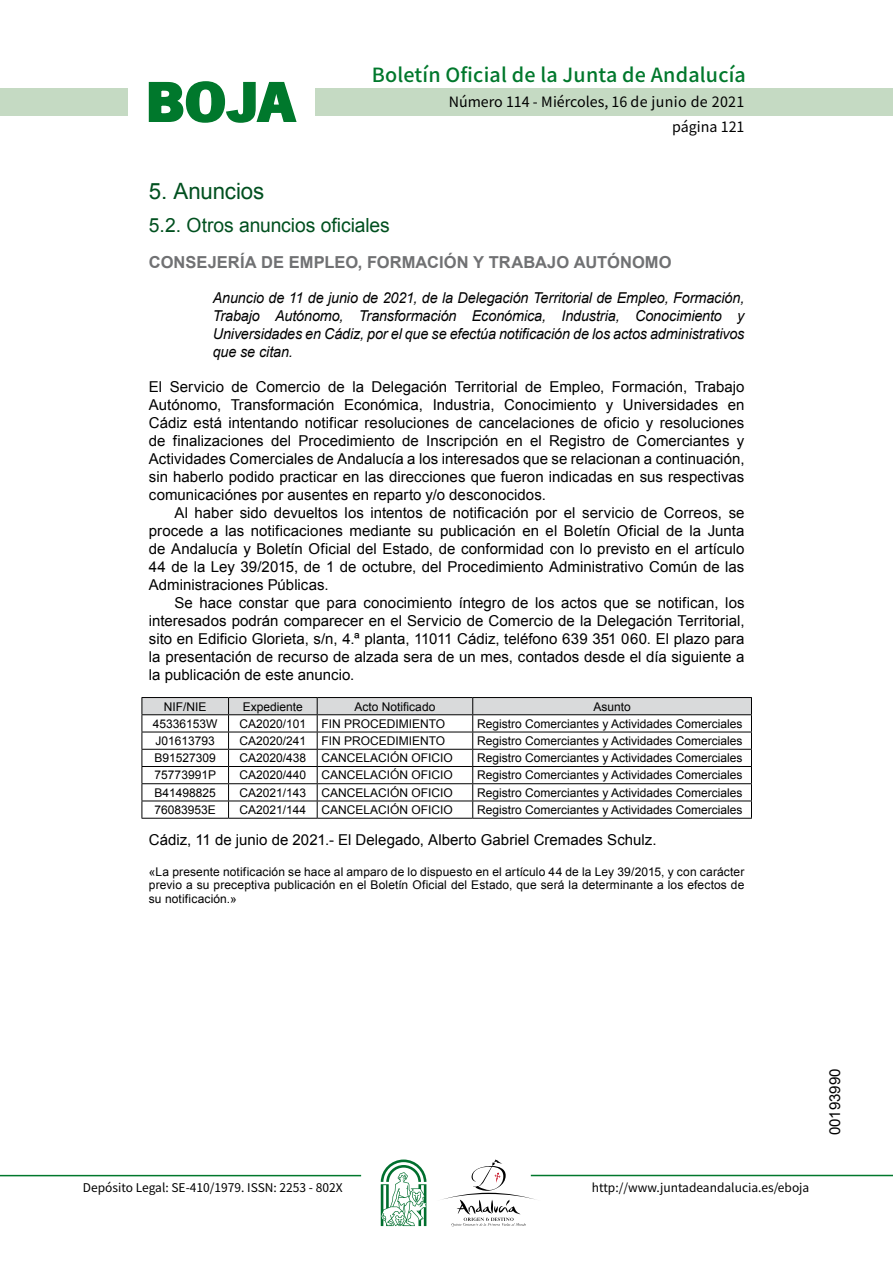
<style>
.page{position:relative;width:893px;height:1263px;background:#fff}
.page>*{position:absolute;margin:0;border:0;box-sizing:border-box;transform-origin:0 0}
.t1{font:700 57.75px "News Got T";color:#00782c;scale:1.14 1}
.t2{font:22.5px "Arial";letter-spacing:-.005em;color:#00501f}
.t3{font:500 19.5px "Noto Sans HK";letter-spacing:.01em;color:#00782c}
.t4{font:19.5px "Arial";letter-spacing:-.005em;color:#00501f}
.t5{font:700 16.5px "Arial";letter-spacing:.005em;color:#707173}
.t6{font:15px/18px "Arial";color:#000;text-align:justify}
.t7{font:italic 15px/18px "Arial";letter-spacing:-.01em;color:#000;text-align:justify;scale:.96 1}
.t8{font:14.25px/24.5px "Noto Sans HK";color:#000;text-align:right}
.t9{font:12px/13.5px "Arial";color:#000;text-align:justify}
.t10{font:12px "Noto Sans HK";color:#000}
</style>
<div class="page">
<div style="left:315px;top:88px;width:577px;height:28px;background:#c5dac3"></div>
<div style="left:0;top:88px;width:128px;height:28px;background:#c5dac3"></div>
<hr style="left:0;top:1175px;width:361px;height:1px;background:#00782c">
<hr style="left:531px;top:1175px;width:361px;height:1px;background:#00782c">
<svg style="left:148px;top:81px;width:149px;height:42px"></svg>
<svg style="left:442px;top:1159px;width:100px;height:67px"></svg>
<svg style="left:381px;top:1160px;width:45px;height:66px"></svg>
<hr style="left:141px;top:697px;width:87px;height:1px;background:#000">
<hr style="left:228px;top:697px;width:89px;height:1px;background:#000">
<hr style="left:317px;top:697px;width:155px;height:1px;background:#000">
<hr style="left:472px;top:697px;width:279px;height:1px;background:#000">
<svg style="left:141px;top:698px;width:611px;height:120px"></svg>
<hr style="left:141px;top:818px;width:87px;height:1px;background:#000">
<hr style="left:228px;top:818px;width:89px;height:1px;background:#000">
<hr style="left:317px;top:818px;width:155px;height:1px;background:#000">
<hr style="left:472px;top:818px;width:279px;height:1px;background:#000">
<h1 class="t1" style="left:145px;top:68px;width:133px">BOJA</h1>
<h3 class="t3" style="left:372px;top:64px;width:375px">Boletín Oficial de la Junta de Andalucía</h3>
<p class="t8" style="left:449px;top:90px;width:297px">Número 114 - Miércoles, 16 de junio de 2021 página 121</p>
<h2 class="t2" style="left:149px;top:177px;width:117px">5. Anuncios</h2>
<h3 class="t4" style="left:149px;top:212px;width:242px">5.2. Otros anuncios oficiales</h3>
<p class="t5" style="left:149px;top:251px;width:524px">CONSEJERÍA DE EMPLEO, FORMACIÓN Y TRABAJO AUTÓNOMO</p>
<p class="t7" style="left:213px;top:289px;width:555px">Anuncio de 11 de junio de 2021, de la Delegación Territorial de Empleo, Formación, Trabajo Autónomo, Transformación Económica, Industria, Conocimiento y Universidades en Cádiz, por el que se efectúa notificación de los actos administrativos que se citan.</p>
<p class="t6" style="left:149px;top:378px;width:597px">El Servicio de Comercio de la Delegación Territorial de Empleo, Formación, Trabajo Autónomo, Transformación Económica, Industria, Conocimiento y Universidades en Cádiz está intentando notificar resoluciones de cancelaciones de oficio y resoluciones de finalizaciones del Procedimiento de Inscripción en el Registro de Comerciantes y Actividades Comerciales de Andalucía a los interesados que se relacionan a continuación, sin haberlo podido practicar en las direcciones que fueron indicadas en sus respectivas comunicaciónes por ausentes en reparto y/o desconocidos.</p>
<p class="t6" style="left:149px;top:504px;width:597px;text-indent:26px">Al haber sido devueltos los intentos de notificación por el servicio de Correos, se procede a las notificaciones mediante su publicación en el Boletín Oficial de la Junta de Andalucía y Boletín Oficial del Estado, de conformidad con lo previsto en el artículo 44 de la Ley 39/2015, de 1 de octubre, del Procedimiento Administrativo Común de las Administraciones Públicas.</p>
<p class="t6" style="left:149px;top:594px;width:597px;text-indent:26px">Se hace constar que para conocimiento íntegro de los actos que se notifican, los interesados podrán comparecer en el Servicio de Comercio de la Delegación Territorial, sito en Edificio Glorieta, s/n, 4.ª planta, 11011 Cádiz, teléfono 639 351 060. El plazo para la presentación de recurso de alzada sera de un mes, contados desde el día siguiente a la publicación de este anuncio.</p>
<p class="t9" style="left:164px;top:700px;width:44px">NIF/NIE</p>
<p class="t9" style="left:243px;top:700px;width:62px">Expediente</p>
<p class="t9" style="left:354px;top:700px;width:82px">Acto Notificado</p>
<p class="t9" style="left:593px;top:700px;width:39px">Asunto</p>
<p class="t9" style="left:153px;top:717px;width:66px">45336153W</p>
<p class="t9" style="left:239px;top:717px;width:68px">CA2020/101</p>
<p class="t9" style="left:321px;top:717px;width:125px">FIN PROCEDIMIENTO</p>
<p class="t9" style="left:477px;top:717px;width:267px">Registro Comerciantes y Actividades Comerciales</p>
<p class="t9" style="left:155px;top:734px;width:61px">J01613793</p>
<p class="t9" style="left:239px;top:734px;width:68px">CA2020/241</p>
<p class="t9" style="left:321px;top:734px;width:125px">FIN PROCEDIMIENTO</p>
<p class="t9" style="left:477px;top:734px;width:267px">Registro Comerciantes y Actividades Comerciales</p>
<p class="t9" style="left:154px;top:751px;width:63px">B91527309</p>
<p class="t9" style="left:239px;top:751px;width:68px">CA2020/438</p>
<p class="t9" style="left:321px;top:751px;width:133px">CANCELACIÓN OFICIO</p>
<p class="t9" style="left:477px;top:751px;width:267px">Registro Comerciantes y Actividades Comerciales</p>
<p class="t9" style="left:155px;top:769px;width:63px">75773991P</p>
<p class="t9" style="left:239px;top:769px;width:68px">CA2020/440</p>
<p class="t9" style="left:321px;top:769px;width:133px">CANCELACIÓN OFICIO</p>
<p class="t9" style="left:477px;top:769px;width:267px">Registro Comerciantes y Actividades Comerciales</p>
<p class="t9" style="left:154px;top:786px;width:63px">B41498825</p>
<p class="t9" style="left:239px;top:786px;width:68px">CA2021/143</p>
<p class="t9" style="left:321px;top:786px;width:133px">CANCELACIÓN OFICIO</p>
<p class="t9" style="left:477px;top:786px;width:267px">Registro Comerciantes y Actividades Comerciales</p>
<p class="t9" style="left:154px;top:803px;width:63px">76083953E</p>
<p class="t9" style="left:239px;top:803px;width:68px">CA2021/144</p>
<p class="t9" style="left:321px;top:803px;width:133px">CANCELACIÓN OFICIO</p>
<p class="t9" style="left:477px;top:803px;width:267px">Registro Comerciantes y Actividades Comerciales</p>
<p class="t6" style="left:149px;top:831px;width:509px">Cádiz, 11 de junio de 2021.- El Delegado, Alberto Gabriel Cremades Schulz.</p>
<p class="t9" style="left:149px;top:865px;width:597px">«La presente notificación se hace al amparo de lo dispuesto en el artículo 44 de la Ley 39/2015, y con carácter previo a su preceptiva publicación en el Boletín Oficial del Estado, que será la determinante a los efectos de su notificación.»</p>
<p class="t10" style="left:83px;top:1181px;width:261px">Depósito Legal: SE-410/1979. ISSN: 2253 - 802X</p>
<p class="t10" style="left:592px;top:1181px;width:219px">http://www.juntadeandalucia.es/eboja</p>
<p class="t6" style="left:826px;top:1135px;width:68px;rotate:-90deg">00193990</p>
</div>
